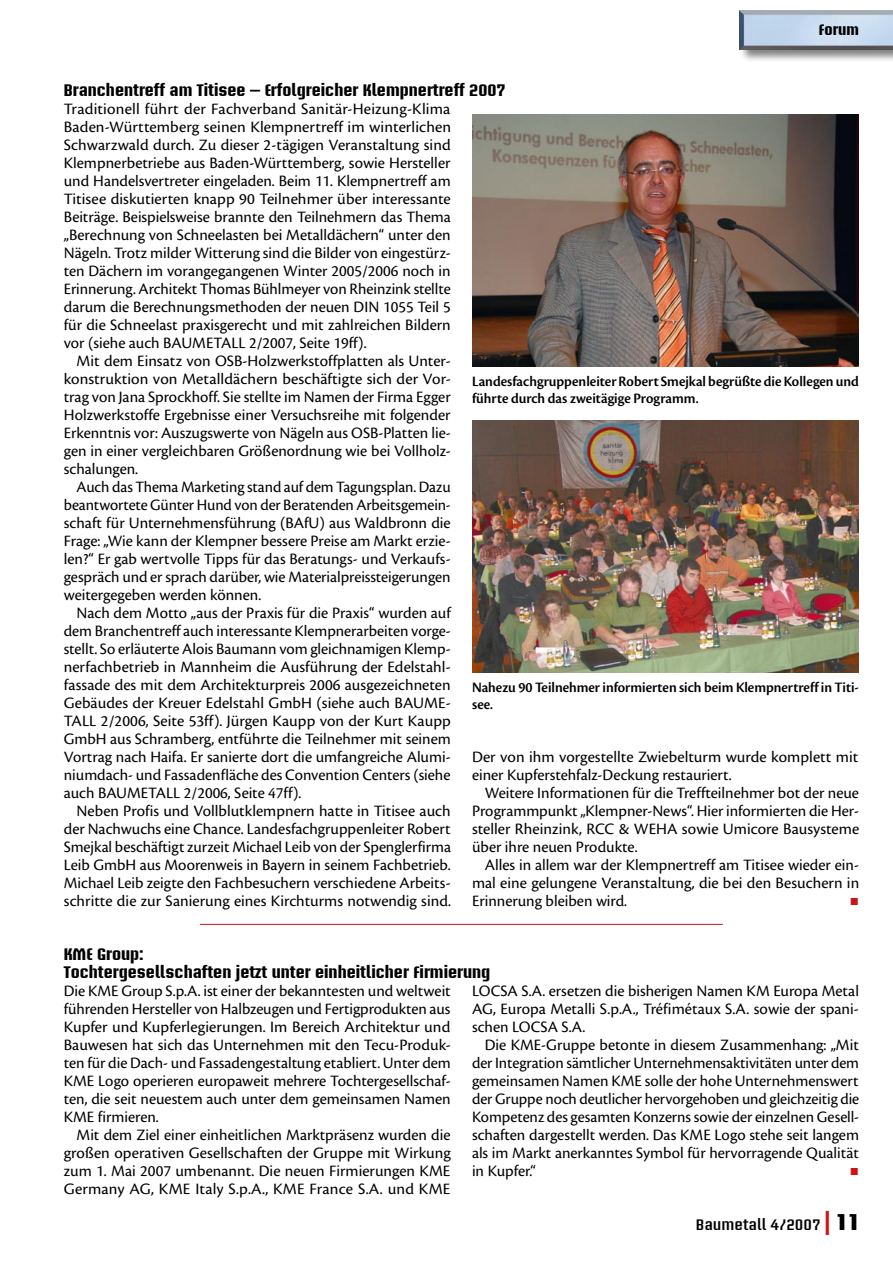
<style>
.page{position:relative;width:893px;height:1263px;background:#fff}
.page>*{position:absolute;margin:0;border:0;box-sizing:border-box;transform-origin:0 0}
.t1{font:16.5px/18px "Cronos Pro";color:#000;text-align:justify}
.t2{font:700 16.5px/18px "Briem Akademi Std";color:#000}
.t3{font:16.5px "European Pi Std 3";color:#cd1316}
.t4{font:15px/16.5px "Cronos Pro Semibold Disp";color:#000}
.t5{font:600 15px "Briem Akademi Std";color:#000}
.t6{font:700 15px "Briem Akademi Std";color:#000}
.s1{font-size:24px;color:#cd1316}
.s2{font-weight:900;font-size:22.5px}
</style>
<div class="page">
<div style="left:738px;top:9px;width:155px;height:54px;background:#000;opacity:.5"></div>
<img style="left:740px;top:11px;width:153px;height:38px">
<img style="left:472px;top:114px;width:387px;height:252px">
<img style="left:472px;top:420px;width:387px;height:252px">
<hr style="left:200px;top:924px;width:523px;height:1px;background:#cd1316">
<p class="t6" style="left:819px;top:22px;width:42px">Forum</p>
<p class="t2" style="left:64px;top:81px;width:443px">Branchentreff am Titisee – Erfolgreicher Klempnertreff 2007</p>
<p class="t1" style="left:64px;top:100px;width:389px">Traditionell führt der Fachverband Sanitär-Heizung-Klima Baden-Württemberg seinen Klempnertreff im winterlichen Schwarzwald durch. Zu dieser 2-tägigen Veranstaltung sind Klempnerbetriebe aus Baden-Württemberg, sowie Hersteller und Handelsvertreter eingeladen. Beim 11. Klempnertreff am Titisee diskutierten knapp 90 Teilnehmer über interessante Beiträge. Beispielsweise brannte den Teilnehmern das Thema „Berechnung von Schneelasten bei Metalldächern“ unter den Nägeln. Trotz milder Witterung sind die Bilder von eingestürz&shy;ten Dächern im vorangegangenen Winter 2005/2006 noch in Erinnerung. Architekt Thomas Bühlmeyer von Rheinzink stellte darum die Berechnungsmethoden der neuen DIN 1055 Teil 5 für die Schneelast praxisgerecht und mit zahlreichen Bildern vor (siehe auch BAUMETALL 2/2007, Seite 19ff).</p>
<p class="t1" style="left:64px;top:352px;width:388px;text-indent:13px">Mit dem Einsatz von OSB-Holzwerkstoffplatten als Unter&shy;konstruktion von Metalldächern beschäftigte sich der Vor&shy;trag von Jana Sprockhoff. Sie stellte im Namen der Firma Egger Holzwerkstoffe Ergebnisse einer Versuchsreihe mit folgender Erkenntnis vor: Auszugswerte von Nägeln aus OSB-Platten lie&shy;gen in einer vergleichbaren Größenordnung wie bei Vollholz&shy;schalungen.</p>
<p class="t1" style="left:64px;top:478px;width:388px;text-indent:13px">Auch das Thema Marketing stand auf dem Tagungsplan. Dazu beantwortete Günter Hund von der Beratenden Arbeitsgemein&shy;schaft für Unternehmensführung (BAfU) aus Waldbronn die Frage: „Wie kann der Klempner bessere Preise am Markt erzie&shy;len?“ Er gab wertvolle Tipps für das Beratungs- und Verkaufs&shy;gespräch und er sprach darüber, wie Materialpreissteigerungen weitergegeben werden können.</p>
<p class="t1" style="left:64px;top:604px;width:388px;text-indent:13px">Nach dem Motto „aus der Praxis für die Praxis“ wurden auf dem Branchentreff auch interessante Klempnerarbeiten vorge&shy;stellt. So erläuterte Alois Baumann vom gleichnamigen Klemp&shy;nerfachbetrieb in Mannheim die Ausführung der Edelstahl&shy;fassade des mit dem Architekturpreis 2006 ausgezeichneten Gebäudes der Kreuer Edelstahl GmbH (siehe auch BAUME-TALL 2/2006, Seite 53ff). Jürgen Kaupp von der Kurt Kaupp GmbH aus Schramberg, entführte die Teilnehmer mit seinem Vortrag nach Haifa. Er sanierte dort die umfangreiche Alumi&shy;niumdach- und Fassadenfläche des Convention Centers (siehe auch BAUMETALL 2/2006, Seite 47ff).</p>
<p class="t1" style="left:64px;top:802px;width:389px;text-indent:13px">Neben Profis und Vollblutklempnern hatte in Titisee auch der Nachwuchs eine Chance. Landesfachgruppenleiter Robert Smejkal beschäftigt zurzeit Michael Leib von der Spenglerfirma Leib GmbH aus Moorenweis in Bayern in seinem Fachbetrieb.<br>Michael Leib zeigte den Fachbesuchern verschiedene Arbeits&shy;schritte die zur Sanierung eines Kirchturms notwendig sind.</p>
<p class="t4" style="left:472px;top:373px;width:388px">Landesfachgruppenleiter Robert Smejkal begrüßte die Kollegen und führte durch das zweitägige Programm.</p>
<p class="t4" style="left:472px;top:679px;width:388px">Nahezu 90 Teilnehmer informierten sich beim Klempnertreff in Titi&shy;see.</p>
<p class="t1" style="left:472px;top:748px;width:388px">Der von ihm vorgestellte Zwiebelturm wurde komplett mit einer Kupferstehfalz-Deckung restauriert.</p>
<p class="t1" style="left:472px;top:784px;width:389px;text-indent:13px">Weitere Informationen für die Treffteilnehmer bot der neue Programmpunkt „Klempner-News“. Hier informierten die Her&shy;steller Rheinzink, RCC &amp; WEHA sowie Umicore Bausysteme über ihre neuen Produkte.</p>
<p class="t1" style="left:472px;top:856px;width:389px;text-indent:13px">Alles in allem war der Klempnertreff am Titisee wieder ein&shy;mal eine gelungene Veranstaltung, die bei den Besuchern in Erinnerung bleiben wird.</p>
<p class="t3" style="left:850px;top:888px;width:11px">▪</p>
<p class="t2" style="left:64px;top:945px;width:428px">KME Group:<br>Tochtergesellschaften jetzt unter einheitlicher Firmierung</p>
<p class="t1" style="left:64px;top:982px;width:389px">Die KME Group S.p.A. ist einer der bekanntesten und weltweit führenden Hersteller von Halbzeugen und Fertigprodukten aus Kupfer und Kupferlegierungen. Im Bereich Architektur und Bauwesen hat sich das Unternehmen mit den Tecu-Produk&shy;ten für die Dach- und Fassadengestaltung etabliert. Unter dem KME Logo operieren europaweit mehrere Tochtergesellschaf&shy;ten, die seit neuestem auch unter dem gemeinsamen Namen KME firmieren.</p>
<p class="t1" style="left:64px;top:1126px;width:389px;text-indent:13px">Mit dem Ziel einer einheitlichen Marktpräsenz wurden die großen operativen Gesellschaften der Gruppe mit Wirkung zum 1. Mai 2007 umbenannt. Die neuen Firmierungen KME Germany AG, KME Italy S.p.A., KME France S.A. und KME</p>
<p class="t1" style="left:472px;top:982px;width:388px">LOCSA S.A. ersetzen die bisherigen Namen KM Europa Metal AG, Europa Metalli S.p.A., Tréfimétaux S.A. sowie der spani&shy;schen LOCSA S.A.</p>
<p class="t1" style="left:472px;top:1036px;width:389px;text-indent:13px">Die KME-Gruppe betonte in diesem Zusammenhang: „Mit der Integration sämtlicher Unternehmensaktivitäten unter dem gemeinsamen Namen KME solle der hohe Unternehmenswert der Gruppe noch deutlicher hervorgehoben und gleichzeitig die Kompetenz des gesamten Konzerns sowie der einzelnen Gesell&shy;schaften dargestellt werden. Das KME Logo stehe seit langem als im Markt anerkanntes Symbol für hervorragende Qualität in Kupfer.“</p>
<p class="t3" style="left:850px;top:1158px;width:11px">▪</p>
<p class="t5" style="left:696px;top:1216px;width:165px">Baumetall 4/2007 <span class="s1">|</span> <span class="s2">11</span></p>
</div>
